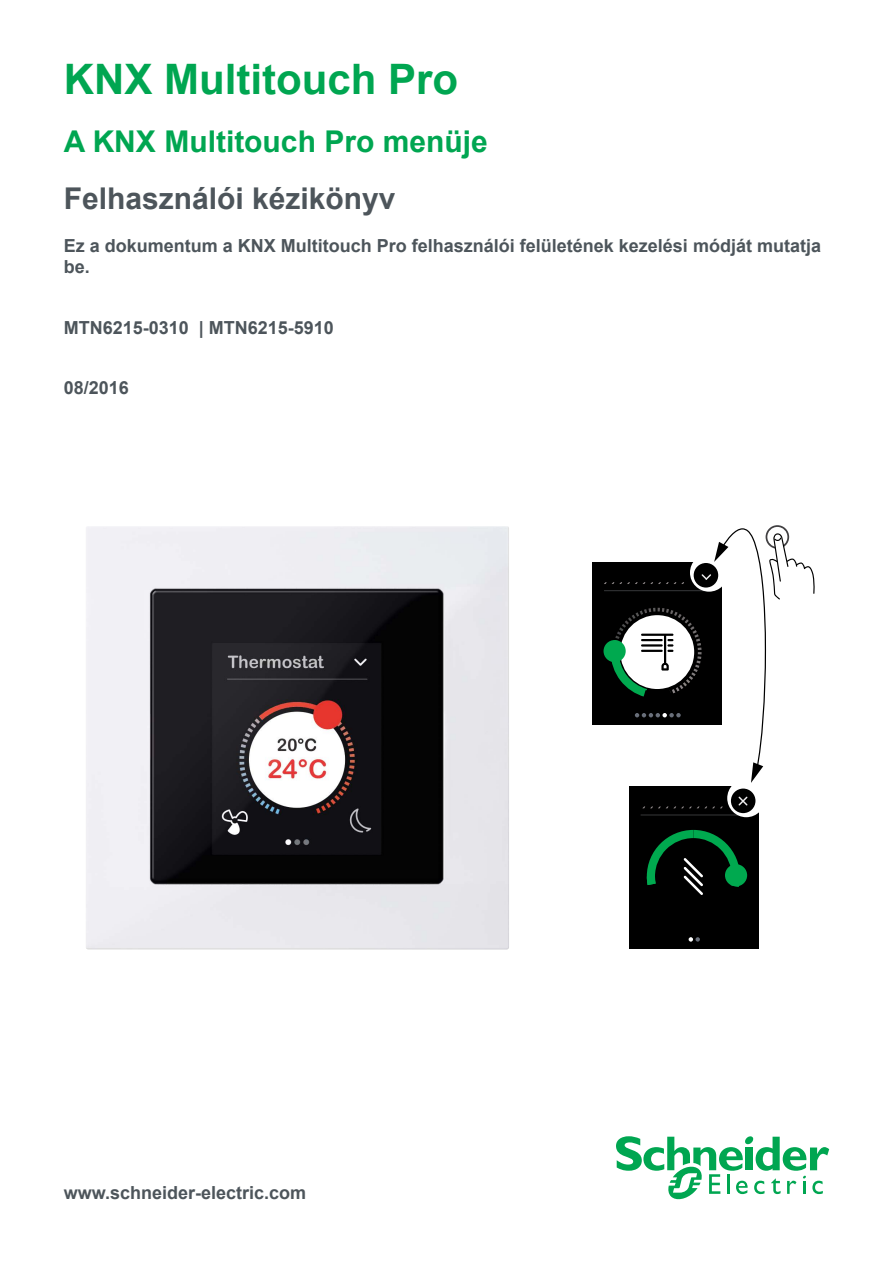
<style>
.page{position:relative;width:893px;height:1263px;background:#fff}
.page>*{position:absolute;margin:0;border:0;box-sizing:border-box;transform-origin:0 0}
.t1{font:700 42px "Arial";color:#00a651}
.t2{font:700 30px "Arial";color:#00a651}
.t3{font:700 30px "Arial";color:#4d555b}
.t4{font:700 18px/21.6px "Arial";color:#4d555b}
</style>
<div class="page">
<svg style="left:616px;top:1136px;width:213px;height:63px"></svg>
<img style="left:86px;top:526px;width:423px;height:423px">
<div style="left:592px;top:562px;width:130px;height:163px;background:#000"></div>
<div style="left:629px;top:786px;width:130px;height:163px;background:#000"></div>
<svg style="left:689px;top:937px;width:11px;height:5px"></svg>
<svg style="left:604px;top:525px;width:211px;height:292px"></svg>
<div style="left:725px;top:864px;width:22px;height:22px;background:#00a94f;border-radius:50%"></div>
<svg style="left:647px;top:830px;width:93px;height:65px"></svg>
<h1 class="t1" style="left:64px;top:52px;width:396px">KNX Multitouch Pro</h1>
<h2 class="t2" style="left:64px;top:121px;width:425px">A KNX Multitouch Pro menüje</h2>
<h2 class="t3" style="left:64px;top:178px;width:333px">Felhasználói kézikönyv</h2>
<p class="t4" style="left:64px;top:235px;width:759px">Ez a dokumentum a KNX Multitouch Pro felhasználói felületének kezelési módját mutatja be.</p>
<p class="t4" style="left:64px;top:317px;width:272px">MTN6215-0310 | MTN6215-5910</p>
<p class="t4" style="left:64px;top:377px;width:67px">08/2016</p>
<p class="t4" style="left:64px;top:1182px;width:244px">www.schneider-electric.com</p>
</div>
